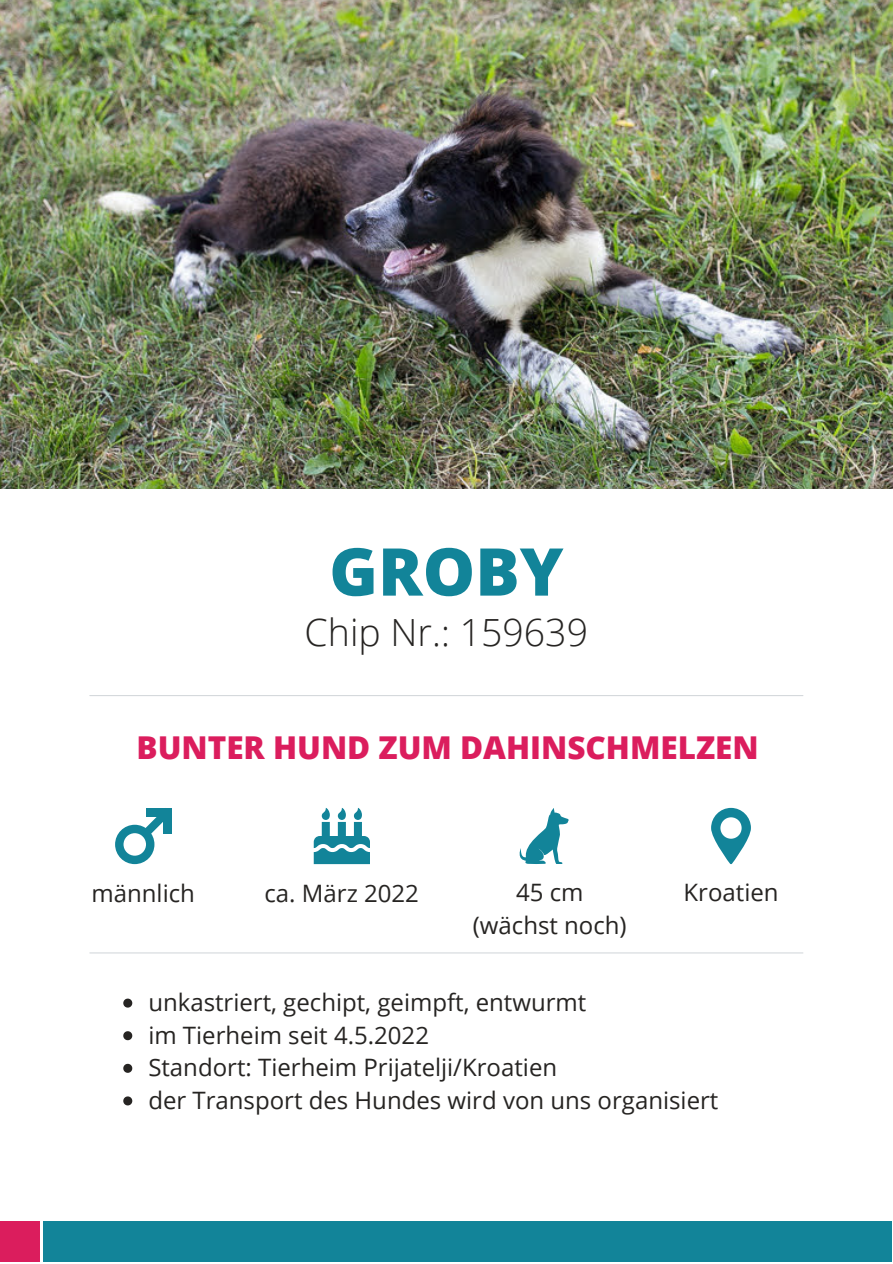
<style>
.page{position:relative;width:893px;height:1264px;background:#fff}
.page>*{position:absolute;margin:0;border:0;box-sizing:border-box;transform-origin:0 0}
.t1{font:800 66px "Open Sans";color:#128499}
.t2{font:300 37.5px "Open Sans";color:#262422}
.t3{font:800 31.5px "Open Sans";color:#db1d5d}
.t4{font:24px/32.5px "Open Sans";color:#262422;text-align:center}
</style>
<div class="page">
<hr style="left:90px;top:695px;width:712px;height:1px;background:#d5d9dc">
<svg style="left:314px;top:808px;width:56px;height:56px"></svg>
<svg style="left:519px;top:808px;width:50px;height:56px"></svg>
<svg style="left:711px;top:807px;width:39px;height:57px"></svg>
<hr style="left:90px;top:952px;width:712px;height:1px;background:#d5d9dc">
<img style="left:0;top:0;width:892px;height:489px">
<div style="left:43px;top:1221px;width:849px;height:41px;background:#128499"></div>
<svg style="left:123px;top:998px;width:9px;height:9px"></svg>
<svg style="left:123px;top:1031px;width:9px;height:9px"></svg>
<svg style="left:123px;top:1063px;width:9px;height:9px"></svg>
<svg style="left:123px;top:1096px;width:9px;height:9px"></svg>
<div style="left:0;top:1221px;width:39px;height:41px;background:#db1d5d"></div>
<svg style="left:115px;top:816px;width:56px;height:48px"></svg>
<div style="left:163px;top:807px;width:8px;height:26px;background:#128499"></div>
<div style="left:146px;top:807px;width:25px;height:9px;background:#128499"></div>
<h1 class="t1" style="left:329px;top:525px;width:236px">GROBY</h1>
<h2 class="t2" style="left:304px;top:606px;width:285px">Chip Nr.: 159639</h2>
<h3 class="t3" style="left:136px;top:725px;width:623px">BUNTER HUND ZUM DAHINSCHMELZEN</h3>
<p class="t4" style="left:91px;top:875px;width:105px">männlich</p>
<p class="t4" style="left:264px;top:875px;width:156px">ca. März 2022</p>
<p class="t4" style="left:473px;top:875px;width:155px">45 cm (wächst noch)</p>
<p class="t4" style="left:683px;top:875px;width:96px">Kroatien</p>
<p class="t4" style="left:148px;top:985px;width:571px;text-align:left">unkastriert, gechipt, geimpft, entwurmt<br>im Tierheim seit 4.5.2022<br>Standort: Tierheim Prijatelji/Kroatien<br>der Transport des Hundes wird von uns organisiert</p>
</div>
